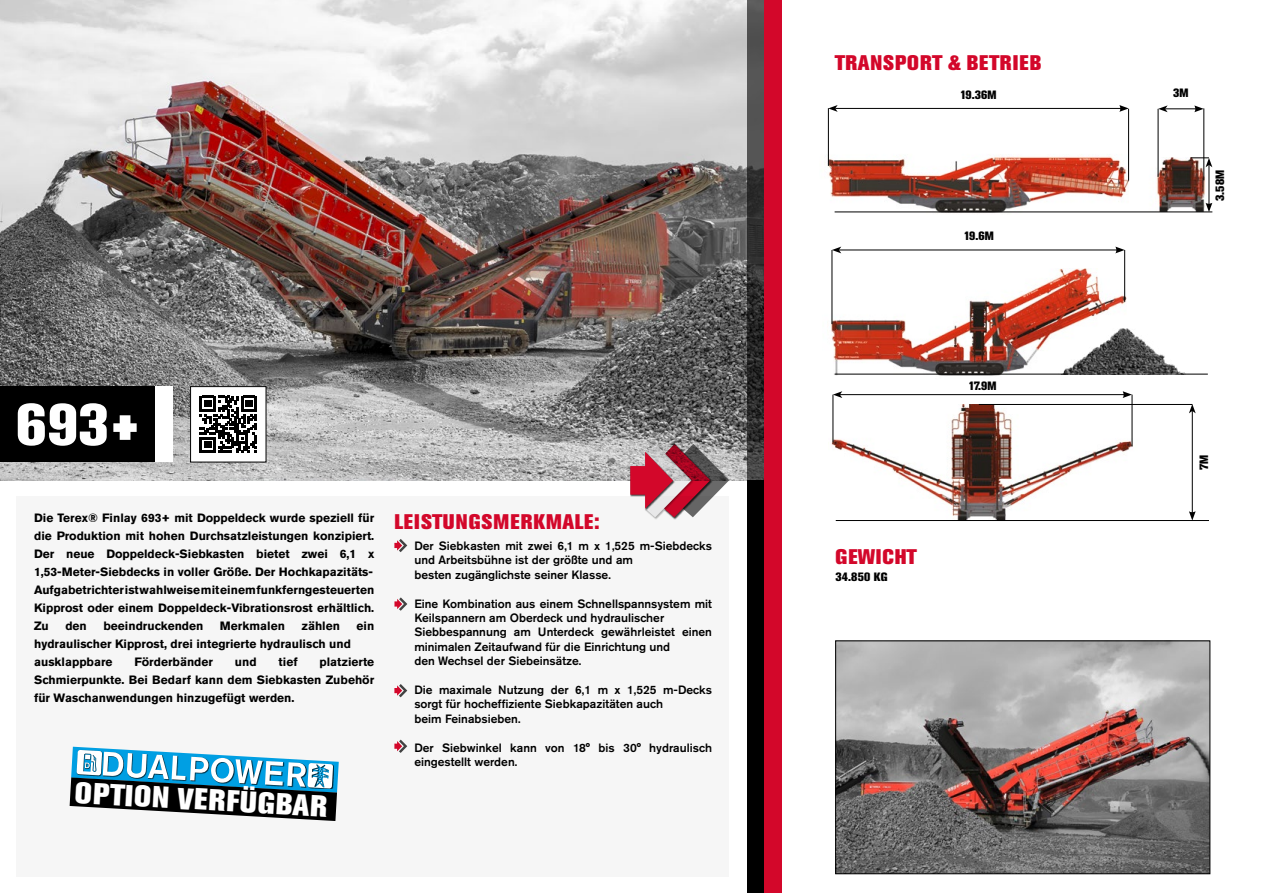
<style>
.page{position:relative;width:1263px;height:893px;background:#fff}
.page>*{position:absolute;margin:0;border:0;box-sizing:border-box;transform-origin:0 0}
.t1{font:800 58.5px "Akzidenz Grotesk Pro";color:#fff}
.t2{font:800 30px "Akzidenz Grotesk Pro";color:#fff}
.t3{font:800 21px "Akzidenz Grotesk Pro";letter-spacing:.04em;color:#d3072a}
.t4{font:700 12px/18px "Akzidenz Grotesk Pro";color:#000;text-align:justify}
.t5{font:500 12px/14.4px "Akzidenz Grotesk Pro";color:#000}
.t6{font:800 12px "Akzidenz Grotesk Pro";letter-spacing:.005em;color:#000}
</style>
<div class="page">
<div style="left:17px;top:496px;width:712px;height:381px;background:#f6f6f6"></div>
<img style="left:0;top:0;width:765px;height:480px">
<img style="left:827px;top:132px;width:302px;height:81px">
<img style="left:831px;top:268px;width:295px;height:108px">
<img style="left:831px;top:404px;width:302px;height:116px">
<img style="left:1156px;top:157px;width:51px;height:54px">
<svg style="left:747px;top:0;width:17px;height:480px"></svg>
<img style="left:837px;top:643px;width:371px;height:229px">
<div style="left:835px;top:641px;width:375px;height:233px;border:1px solid #000"></div>
<div style="left:747px;top:480px;width:17px;height:413px;background:#000"></div>
<div style="left:765px;top:0;width:17px;height:893px;background:#d3072a"></div>
<hr style="left:835px;top:212px;width:377px;height:1px;background:#000">
<hr style="left:835px;top:374px;width:373px;height:1px;background:#000">
<hr style="left:836px;top:520px;width:373px;height:1px;background:#000">
<hr style="left:835px;top:108px;width:287px;height:1px;background:#000">
<svg style="left:829px;top:105px;width:9px;height:7px"></svg>
<svg style="left:1119px;top:105px;width:10px;height:7px"></svg>
<hr style="left:828px;top:108px;width:1px;height:58px;background:#000">
<hr style="left:1158px;top:109px;width:1px;height:68px;background:#000">
<hr style="left:1203px;top:108px;width:1px;height:72px;background:#000">
<hr style="left:1165px;top:108px;width:32px;height:1px;background:#000">
<svg style="left:1158px;top:105px;width:9px;height:7px"></svg>
<svg style="left:1194px;top:105px;width:10px;height:7px"></svg>
<hr style="left:1128px;top:109px;width:1px;height:72px;background:#000">
<img style="left:1048px;top:324px;width:154px;height:50px">
<hr style="left:832px;top:250px;width:1px;height:74px;background:#000">
<hr style="left:1124px;top:250px;width:1px;height:52px;background:#000">
<hr style="left:839px;top:250px;width:279px;height:1px;background:#000">
<svg style="left:832px;top:247px;width:9px;height:6px"></svg>
<svg style="left:1115px;top:247px;width:10px;height:6px"></svg>
<hr style="left:1209px;top:165px;width:1px;height:40px;background:#000">
<svg style="left:1191px;top:158px;width:21px;height:9px"></svg>
<svg style="left:1205px;top:203px;width:7px;height:9px"></svg>
<hr style="left:979px;top:404px;width:213px;height:1px;background:#000">
<hr style="left:1192px;top:411px;width:1px;height:103px;background:#000">
<svg style="left:1189px;top:404px;width:7px;height:9px"></svg>
<svg style="left:1189px;top:511px;width:7px;height:9px"></svg>
<hr style="left:833px;top:395px;width:1px;height:48px;background:#000">
<hr style="left:1132px;top:395px;width:1px;height:51px;background:#000">
<hr style="left:840px;top:394px;width:285px;height:1px;background:#000">
<svg style="left:833px;top:391px;width:9px;height:7px"></svg>
<svg style="left:1122px;top:391px;width:10px;height:7px"></svg>
<div style="left:191px;top:387px;width:75px;height:75px;background:#fff"></div>
<svg style="left:200px;top:396px;width:57px;height:57px"></svg>
<div style="left:190px;top:386px;width:76px;height:76px;border:1px solid #000"></div>
<div style="left:0;top:386px;width:164px;height:76px;background:#000"></div>
<div style="left:156px;top:386px;width:17px;height:76px;background:#fff"></div>
<svg style="left:394px;top:539px;width:13px;height:13px"></svg>
<svg style="left:394px;top:597px;width:13px;height:14px"></svg>
<svg style="left:394px;top:740px;width:13px;height:13px"></svg>
<svg style="left:394px;top:684px;width:13px;height:13px"></svg>
<svg style="left:70px;top:747px;width:269px;height:74px"></svg>
<div style="left:645px;top:444px;width:49px;height:76px;background:#000;opacity:.75"></div>
<svg style="left:630px;top:444px;width:99px;height:73px"></svg>
<h1 class="t1" style="left:16px;top:387px;width:127px">693+</h1>
<p class="t4" style="left:34px;top:508px;width:342px">Die Terex® Finlay 693+ mit Doppeldeck wurde speziell für die Produktion mit hohen Durchsatzleistungen konzipiert.<br>Der neue Doppeldeck-Siebkasten bietet zwei 6,1 x 1,53-Meter-Siebdecks in voller Größe. Der Hochkapazitäts-Aufgabetrichter ist wahlweise mit einem funkferngesteuerten Kipprost oder einem Doppeldeck-Vibrationsrost erhältlich.<br>Zu</p>
<p class="t4" style="left:65px;top:616px;width:23px">den</p>
<p class="t4" style="left:103px;top:616px;width:101px">beeindruckenden</p>
<p class="t4" style="left:220px;top:616px;width:66px">Merkmalen</p>
<p class="t4" style="left:301px;top:616px;width:40px">zählen</p>
<p class="t4" style="left:357px;top:616px;width:19px">ein</p>
<p class="t4" style="left:34px;top:634px;width:318px">hydraulischer Kipprost, drei integrierte hydraulisch und ausklappbare</p>
<p class="t4" style="left:134px;top:652px;width:80px">Förderbänder</p>
<p class="t4" style="left:235px;top:652px;width:23px">und</p>
<p class="t4" style="left:279px;top:652px;width:20px">tief</p>
<p class="t4" style="left:34px;top:652px;width:342px;text-indent:285px">platzierte Schmierpunkte. Bei Bedarf kann dem Siebkasten Zubehör für Waschanwendungen hinzugefügt werden.</p>
<h2 class="t2" style="left:76px;top:773px;width:254px;rotate:3deg">OPTION VERFÜGBAR</h2>
<h3 class="t3" style="left:395px;top:508px;width:207px">LEISTUNGSMERKMALE:</h3>
<p class="t5" style="left:414px;top:538px;width:299px">Der Siebkasten mit zwei 6,1 m x 1,525 m-Siebdecks und Arbeitsbühne ist der größte und am<br>besten zugänglichste seiner Klasse.</p>
<p class="t5" style="left:414px;top:596px;width:299px">Eine Kombination aus einem Schnellspannsystem mit Keilspannern am Oberdeck und hydraulischer Siebbespannung am Unterdeck gewährleistet einen minimalen Zeitaufwand für die Einrichtung und<br>den Wechsel der Siebeinsätze.</p>
<p class="t5" style="left:414px;top:682px;width:299px">Die maximale Nutzung der 6,1 m x 1,525 m-Decks sorgt für hocheffiziente Siebkapazitäten auch<br>beim Feinabsieben.</p>
<p class="t5" style="left:414px;top:740px;width:299px">Der Siebwinkel kann von 18° bis 30° hydraulisch eingestellt werden.</p>
<h3 class="t3" style="left:835px;top:49px;width:208px">TRANSPORT &amp; BETRIEB</h3>
<p class="t6" style="left:960px;top:87px;width:38px">19.36M</p>
<p class="t6" style="left:964px;top:228px;width:31px">19.6M</p>
<p class="t6" style="left:968px;top:378px;width:30px">17.9M</p>
<h3 class="t3" style="left:836px;top:543px;width:83px">GEWICHT</h3>
<p class="t6" style="left:836px;top:569px;width:53px">34.850 KG</p>
<p class="t6" style="left:1173px;top:85px;width:17px">3M</p>
<p class="t6" style="left:1212px;top:201px;width:33px;rotate:-90deg">3.58M</p>
<p class="t6" style="left:1196px;top:470px;width:17px;rotate:-90deg">7M</p>
</div>
